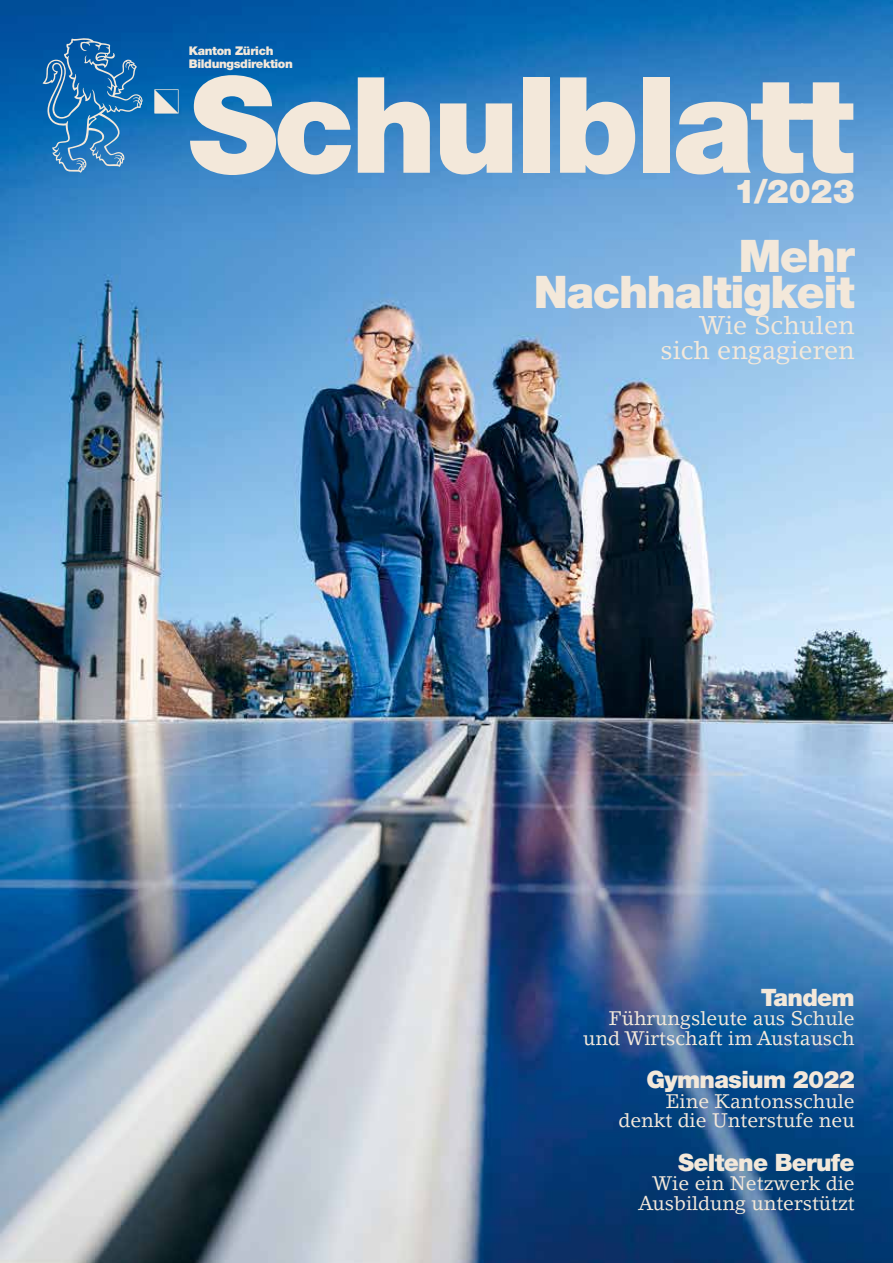
<style>
.page{position:relative;width:893px;height:1263px;background:#fff}
.page>*{position:absolute;margin:0;border:0;box-sizing:border-box;transform-origin:0 0}
.t1{font:900 133.5px "Helvetica Neue LT Std";letter-spacing:-.03em;color:#f3e8da}
.t2{font:900 45px/36px "Helvetica Neue LT Std";letter-spacing:-.03em;color:#f3e8da;text-align:right}
.t3{font:900 33px "Helvetica Neue LT Std";color:#f3e8da}
.t4{font:25.5px/25.5px "Lino Letter Std";color:#f3e8da;text-align:right}
.t5{font:900 24px "Helvetica Neue LT Std";letter-spacing:-.03em;color:#f3e8da}
.t6{font:19.5px/19.5px "Lino Letter Std";color:#f3e8da;text-align:right}
.t7{font:900 12px/13.5px "Helvetica Neue LT Std";letter-spacing:-.03em;color:#f3e8da}
</style>
<div class="page">
<img style="left:0;top:0;width:893px;height:1263px">
<svg style="left:43px;top:37px;width:100px;height:136px;background:#2a78b6"></svg>
<svg style="left:154px;top:89px;width:25px;height:25px"></svg>
<p class="t7" style="left:189px;top:44px;width:106px">Kanton Zürich<br>Bildungsdirektion</p>
<h1 class="t1" style="left:188px;top:46px;width:668px">Schulblatt</h1>
<h3 class="t3" style="left:734px;top:171px;width:122px">1/2023</h3>
<h2 class="t2" style="left:534px;top:238px;width:322px">Mehr<br>Nachhaltigkeit</h2>
<h3 class="t4" style="left:661px;top:312px;width:196px">Wie Schulen sich engagieren</h3>
<p class="t5" style="left:761px;top:983px;width:95px">Tandem</p>
<p class="t6" style="left:583px;top:1009px;width:273px">Führungsleute aus Schule und Wirtschaft im Austausch</p>
<p class="t5" style="left:647px;top:1065px;width:210px">Gymnasium 2022</p>
<p class="t6" style="left:618px;top:1091px;width:238px">Eine Kantonsschule denkt die Unterstufe neu</p>
<p class="t5" style="left:678px;top:1148px;width:178px">Seltene Berufe</p>
<p class="t6" style="left:638px;top:1174px;width:218px">Wie ein Netzwerk die<br>Ausbildung unterstützt</p>
</div>
